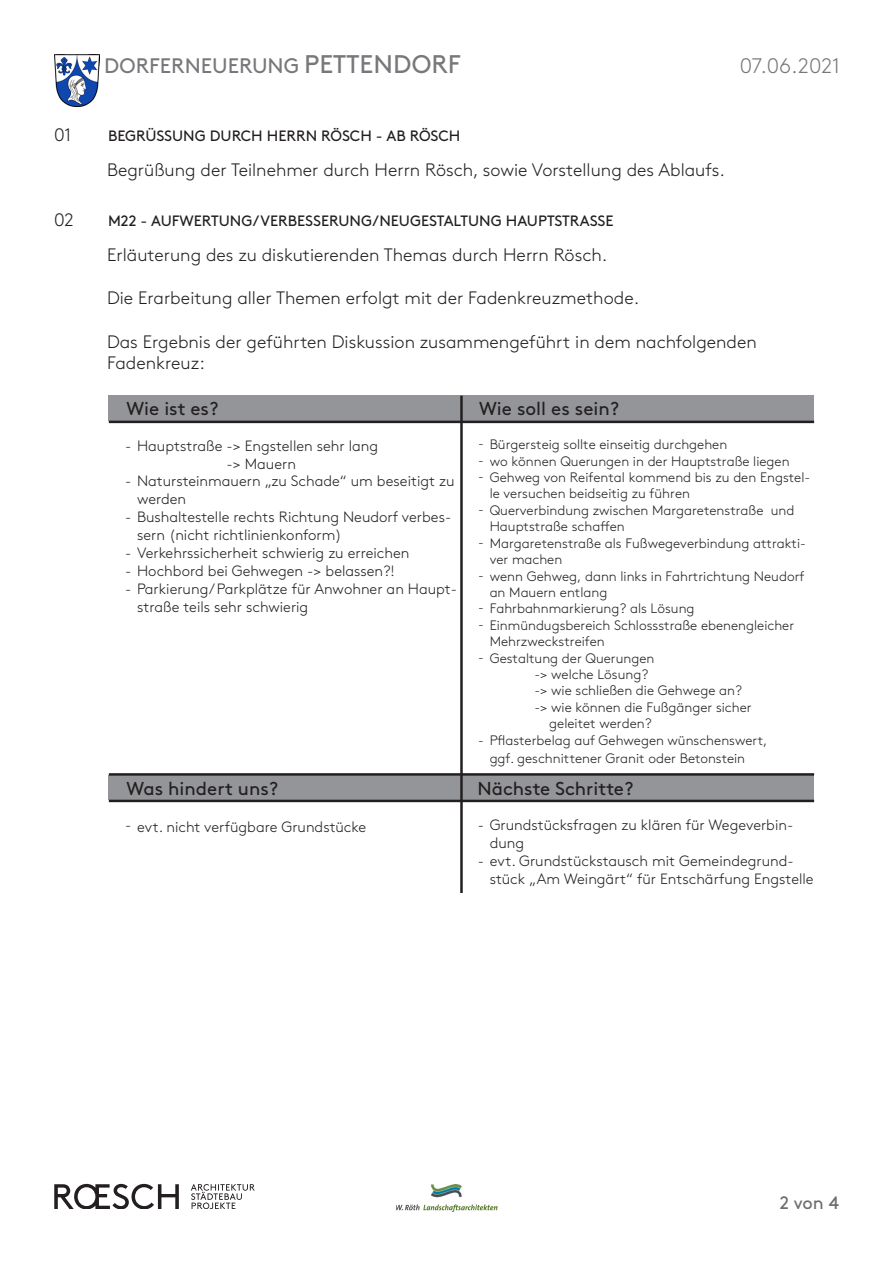
<style>
.page{position:relative;width:893px;height:1263px;background:#fff}
.page>*{position:absolute;margin:0;border:0;box-sizing:border-box;transform-origin:0 0}
.t1{font:21px "Brown Std";color:#76787b}
.t2{font:300 21px "Brown Std";letter-spacing:-.005em;color:#76787b}
.t3{font:18.6px "Brown Std";color:#231f20}
.Text{font:300 18px "Brown Std";color:#231f20}
.t4{font:18px "Brown Std";color:#6c6d70}
.t5{font:300 17.4px "Brown Std";color:#231f20}
.t6{font:300 15px/17.9px "Brown Std";color:#231f20}
.Text-2{font:15px "Brown Std";color:#231f20}
.t7{font:300 13.65px/16.4px "Brown Std";color:#231f20}
.s1{font-size:25.5px}
.s2{font-weight:400;font-size:19.95px}
</style>
<div class="page">
<div style="left:109px;top:775px;width:705px;height:25px;background:#939598"></div>
<div style="left:109px;top:396px;width:705px;height:25px;background:#939598"></div>
<hr style="left:109px;top:421px;width:705px;height:2px;background:#231f20">
<hr style="left:460px;top:396px;width:3px;height:496px;background:#231f20">
<hr style="left:109px;top:773px;width:705px;height:3px;background:#231f20">
<hr style="left:109px;top:800px;width:705px;height:2px;background:#231f20">
<img style="left:54px;top:54px;width:45px;height:52px">
<img style="left:396px;top:1184px;width:101px;height:27px">
<svg style="left:191px;top:1184px;width:64px;height:25px"></svg>
<svg style="left:54px;top:1184px;width:125px;height:25px"></svg>
<h1 class="t1" style="left:104px;top:54px;width:358px">DORFERNEUERUNG <span class="s1">PETTENDORF</span></h1>
<h1 class="t2" style="left:740px;top:54px;width:102px">07.06.2021</h1>
<p class="Text" style="left:54px;top:125px;width:19px">01</p>
<p class="Text-2" style="left:108px;top:127px;width:354px">BEGRÜSSUNG DURCH HERRN RÖSCH - AB RÖSCH</p>
<p class="Text" style="left:107px;top:160px;width:619px">Begrüßung der Teilnehmer durch Herrn Rösch, sowie Vorstellung des Ablaufs.</p>
<p class="Text" style="left:54px;top:210px;width:21px">02</p>
<p class="Text-2" style="left:108px;top:212px;width:507px">M22 - AUFWERTUNG/VERBESSERUNG/NEUGESTALTUNG HAUPTSTRASSE</p>
<p class="Text" style="left:107px;top:245px;width:502px">Erläuterung des zu diskutierenden Themas durch Herrn Rösch.</p>
<p class="Text" style="left:107px;top:288px;width:534px">Die Erarbeitung aller Themen erfolgt mit der Fadenkreuzmethode.</p>
<p class="Text" style="left:107px;top:331px;width:651px">Das Ergebnis der geführten Diskussion zusammengeführt in dem nachfolgenden</p>
<p class="Text" style="left:107px;top:353px;width:99px">Fadenkreuz:</p>
<p class="t3" style="left:126px;top:398px;width:93px">Wie ist es?</p>
<p class="t3" style="left:479px;top:397px;width:142px">Wie soll es sein?</p>
<p class="t5" style="left:107px;top:343px;width:132px">MASSNAHME <span class="s2">22</span></p>
<p class="t6" style="left:227px;top:437px;width:153px;text-indent:-101px">- Hauptstraße -&gt; Engstellen sehr lang -&gt; Mauern</p>
<p class="t6" style="left:137px;top:473px;width:319px;text-indent:-12px">- Natursteinmauern „zu Schade“ um beseitigt zu werden</p>
<p class="t6" style="left:137px;top:508px;width:316px;text-indent:-12px">- Bushaltestelle rechts Richtung Neudorf verbes&shy;sern (nicht richtlinienkonform)</p>
<p class="t6" style="left:125px;top:544px;width:286px">- Verkehrssicherheit schwierig zu erreichen</p>
<p class="t6" style="left:125px;top:562px;width:271px">- Hochbord bei Gehwegen -&gt; belassen?!</p>
<p class="t6" style="left:137px;top:580px;width:322px;text-indent:-12px">- Parkierung/ Parkplätze für Anwohner an Haupt&shy;straße teils sehr schwierig</p>
<p class="t7" style="left:478px;top:436px;width:251px">- Bürgersteig sollte einseitig durchgehen</p>
<p class="t7" style="left:478px;top:453px;width:313px">- wo können Querungen in der Hauptstraße liegen</p>
<p class="t7" style="left:490px;top:469px;width:322px;text-indent:-12px">- Gehweg von Reifental kommend bis zu den Engstel&shy;le versuchen beidseitig zu führen</p>
<p class="t7" style="left:490px;top:502px;width:306px;text-indent:-12px">- Querverbindung zwischen Margaretenstraße und<br>Hauptstraße schaffen</p>
<p class="t7" style="left:490px;top:535px;width:318px;text-indent:-12px">- Margaretenstraße als Fußwegeverbindung attrakti&shy;ver machen</p>
<p class="t7" style="left:490px;top:568px;width:316px;text-indent:-12px">- wenn Gehweg, dann links in Fahrtrichtung Neudorf an Mauern entlang</p>
<p class="t7" style="left:478px;top:601px;width:218px">- Fahrbahnmarkierung? als Lösung</p>
<p class="t7" style="left:490px;top:617px;width:306px;text-indent:-12px">- Einmündugsbereich Schlossstraße ebenengleicher<br>Mehrzweckstreifen</p>
<p class="t7" style="left:478px;top:650px;width:178px">- Gestaltung der Querungen</p>
<p class="t7" style="left:534px;top:666px;width:115px">-&gt; welche Lösung?</p>
<p class="t7" style="left:534px;top:683px;width:209px">-&gt; wie schließen die Gehwege an?</p>
<p class="t7" style="left:534px;top:699px;width:219px">-&gt; wie können die Fußgänger sicher</p>
<p class="t7" style="left:549px;top:716px;width:104px">geleitet werden?</p>
<p class="t7" style="left:490px;top:731px;width:279px;line-height:17.9px;text-indent:-12px">- Pflasterbelag auf Gehwegen wünschenswert, ggf. geschnittener Granit oder Betonstein</p>
<p class="t3" style="left:126px;top:777px;width:153px">Was hindert uns?</p>
<p class="t3" style="left:477px;top:777px;width:158px">Nächste Schritte?</p>
<p class="t6" style="left:125px;top:818px;width:242px">- evt. nicht verfügbare Grundstücke</p>
<p class="t6" style="left:490px;top:816px;width:305px;text-indent:-12px">- Grundstücksfragen zu klären für Wegeverbin&shy;dung</p>
<p class="t6" style="left:490px;top:852px;width:325px;text-indent:-12px">- evt. Grundstückstausch mit Gemeindegrund&shy;stück „Am Weingärt“ für Entschärfung Engstelle</p>
<h3 class="t4" style="left:780px;top:1192px;width:61px">2 von 4</h3>
</div>
